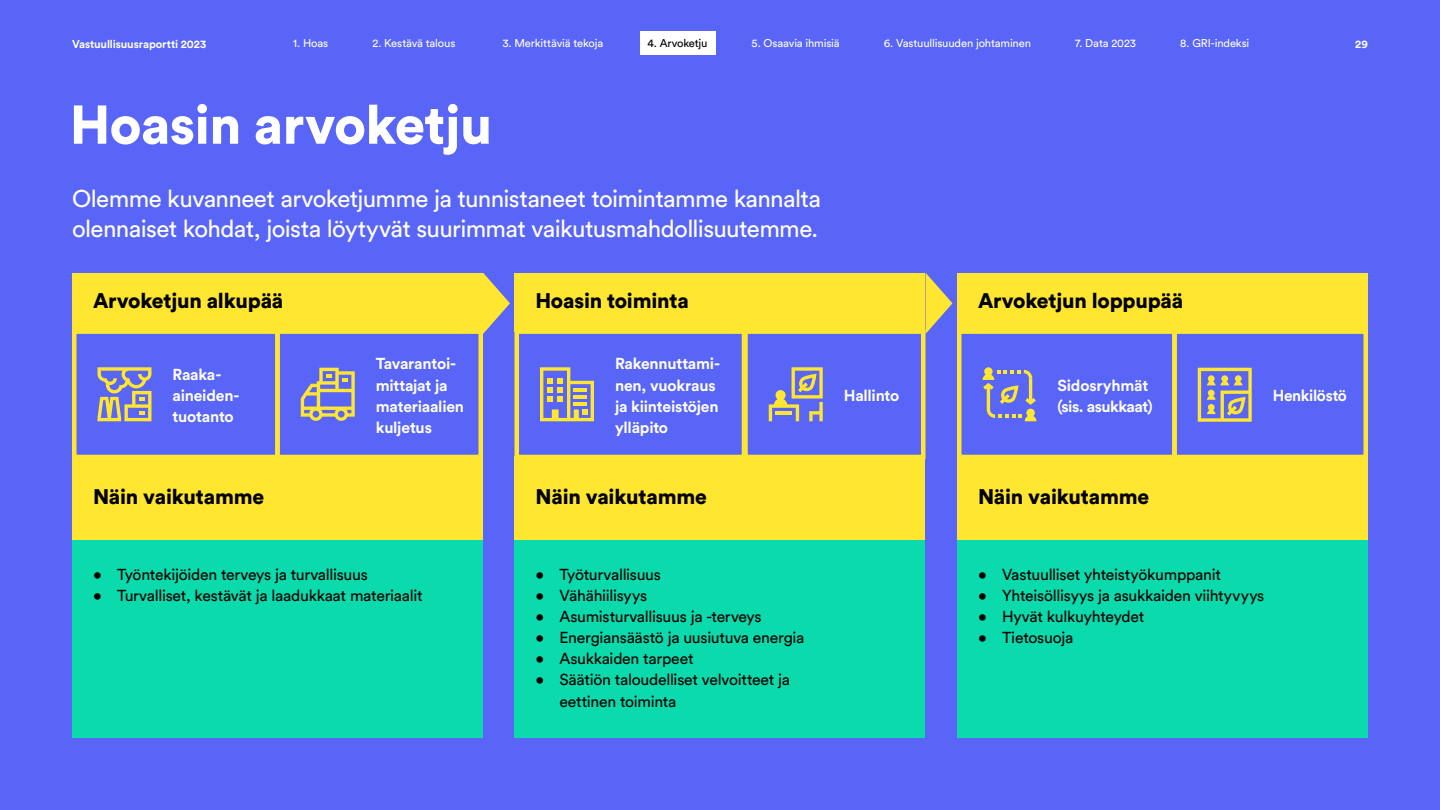
<style>
.page{position:relative;width:1440px;height:810px;background:#5865f6}
.page>*{position:absolute;margin:0;border:0;box-sizing:border-box;transform-origin:0 0}
.t1{font:900 54px "Circular Std";letter-spacing:-.01em;color:#fff}
.Ingressi{font:24px/30px "Circular Std";letter-spacing:-.025em;color:#fff}
.t2{font:900 21px "Circular Std";letter-spacing:-.01em;color:#000}
.t3{font:15.75px/21.1px "Circular Std";letter-spacing:-.02em;color:#000}
.Infographic_text_spaced_left{font:700 15.75px/21.1px "Circular Std";letter-spacing:-.015em;color:#fff}
.t4{font:11.25px "Circular Std";letter-spacing:-.015em;color:#fff}
.t5{font:700 11.25px "Circular Std";letter-spacing:-.01em;color:#fff}
.t6{font:11.25px "Circular Std";letter-spacing:-.02em;color:#000}
</style>
<div class="page">
<div style="left:640px;top:32px;width:76px;height:23px;background:#fff"></div>
<svg style="left:483px;top:273px;width:27px;height:61px"></svg>
<svg style="left:926px;top:273px;width:26px;height:61px"></svg>
<div style="left:72px;top:329px;width:208px;height:130px;border:4px solid #ffe630"></div>
<div style="left:514px;top:329px;width:232px;height:130px;border:4px solid #ffe630"></div>
<div style="left:957px;top:329px;width:220px;height:130px;border:4px solid #ffe630"></div>
<div style="left:275px;top:329px;width:208px;height:130px;border:4px solid #ffe630"></div>
<div style="left:743px;top:329px;width:183px;height:130px;border:4px solid #ffe630"></div>
<div style="left:1172px;top:329px;width:196px;height:130px;border:4px solid #ffe630"></div>
<div style="left:72px;top:457px;width:411px;height:83px;background:#ffe630"></div>
<div style="left:514px;top:457px;width:412px;height:83px;background:#ffe630"></div>
<div style="left:957px;top:457px;width:411px;height:83px;background:#ffe630"></div>
<div style="left:72px;top:540px;width:411px;height:198px;background:#0bdaac"></div>
<div style="left:514px;top:540px;width:412px;height:198px;background:#0bdaac"></div>
<div style="left:957px;top:540px;width:411px;height:198px;background:#0bdaac"></div>
<svg style="left:1198px;top:368px;width:54px;height:54px"></svg>
<svg style="left:982px;top:367px;width:54px;height:54px"></svg>
<svg style="left:769px;top:367px;width:54px;height:54px"></svg>
<svg style="left:540px;top:367px;width:54px;height:54px"></svg>
<svg style="left:98px;top:367px;width:54px;height:54px"></svg>
<svg style="left:301px;top:368px;width:54px;height:53px"></svg>
<div style="left:72px;top:273px;width:411px;height:59px;background:#ffe630"></div>
<div style="left:514px;top:273px;width:412px;height:59px;background:#ffe630"></div>
<div style="left:957px;top:273px;width:411px;height:59px;background:#ffe630"></div>
<p class="t5" style="left:72px;top:37px;width:136px">Vastuullisuusraportti 2023</p>
<p class="t4" style="left:293px;top:37px;width:37px">1. Hoas</p>
<p class="t4" style="left:372px;top:37px;width:85px">2. Kestävä talous</p>
<p class="t4" style="left:502px;top:37px;width:102px">3. Merkittäviä tekoja</p>
<p class="t6" style="left:647px;top:37px;width:62px">4. Arvoketju</p>
<p class="t4" style="left:752px;top:37px;width:90px">5. Osaavia ihmisiä</p>
<p class="t4" style="left:884px;top:37px;width:149px">6. Vastuullisuuden johtaminen</p>
<p class="t4" style="left:1075px;top:37px;width:63px">7. Data 2023</p>
<p class="t4" style="left:1180px;top:37px;width:71px">8. GRI-indeksi</p>
<p class="t5" style="left:1355px;top:37px;width:14px">29</p>
<p class="t1" style="left:70px;top:89px;width:424px">Hoasin arvoketju</p>
<p class="Ingressi" style="left:72px;top:184px;width:750px">Olemme kuvanneet arvoketjumme ja tunnistaneet toimintamme kannalta olennaiset kohdat, joista löytyvät suurimmat vaikutusmahdollisuutemme.</p>
<h3 class="t2" style="left:93px;top:287px;width:192px">Arvoketjun alkupää</h3>
<h3 class="t2" style="left:536px;top:287px;width:155px">Hoasin toiminta</h3>
<h3 class="t2" style="left:978px;top:287px;width:207px">Arvoketjun loppupää</h3>
<p class="Infographic_text_spaced_left" style="left:172px;top:364px;width:68px">Raaka&shy;aineiden&shy;tuotanto</p>
<p class="Infographic_text_spaced_left" style="left:615px;top:353px;width:107px">Rakennuttami&shy;nen, vuokraus ja kiinteistöjen ylläpito</p>
<p class="Infographic_text_spaced_left" style="left:376px;top:353px;width:90px">Tavarantoi&shy;mittajat ja materiaalien kuljetus</p>
<p class="Infographic_text_spaced_left" style="left:1058px;top:374px;width:97px">Sidosryhmät (sis. asukkaat)</p>
<p class="Infographic_text_spaced_left" style="left:844px;top:385px;width:57px">Hallinto</p>
<p class="Infographic_text_spaced_left" style="left:1273px;top:385px;width:76px">Henkilöstö</p>
<h3 class="t2" style="left:93px;top:483px;width:173px">Näin vaikutamme</h3>
<h3 class="t2" style="left:536px;top:483px;width:173px">Näin vaikutamme</h3>
<h3 class="t2" style="left:978px;top:483px;width:173px">Näin vaikutamme</h3>
<p class="t3" style="left:93px;top:563px;width:276px">• Työntekijöiden terveys ja turvallisuus</p>
<p class="t3" style="left:93px;top:585px;width:331px">• Turvalliset, kestävät ja laadukkaat materiaalit</p>
<p class="t3" style="left:536px;top:563px;width:127px">• Työturvallisuus</p>
<p class="t3" style="left:536px;top:585px;width:113px">• Vähähiilisyys</p>
<p class="t3" style="left:536px;top:606px;width:228px">• Asumisturvallisuus ja -terveys</p>
<p class="t3" style="left:536px;top:627px;width:271px">• Energiansäästö ja uusiutuva energia</p>
<p class="t3" style="left:536px;top:648px;width:160px">• Asukkaiden tarpeet</p>
<p class="t3" style="left:560px;top:669px;width:232px;text-indent:-24px">• Säätiön taloudelliset velvoitteet ja eettinen toiminta</p>
<p class="t3" style="left:978px;top:563px;width:244px">• Vastuulliset yhteistyökumppanit</p>
<p class="t3" style="left:978px;top:585px;width:288px">• Yhteisöllisyys ja asukkaiden viihtyvyys</p>
<p class="t3" style="left:978px;top:606px;width:168px">• Hyvät kulkuyhteydet</p>
<p class="t3" style="left:978px;top:627px;width:97px">• Tietosuoja</p>
</div>
